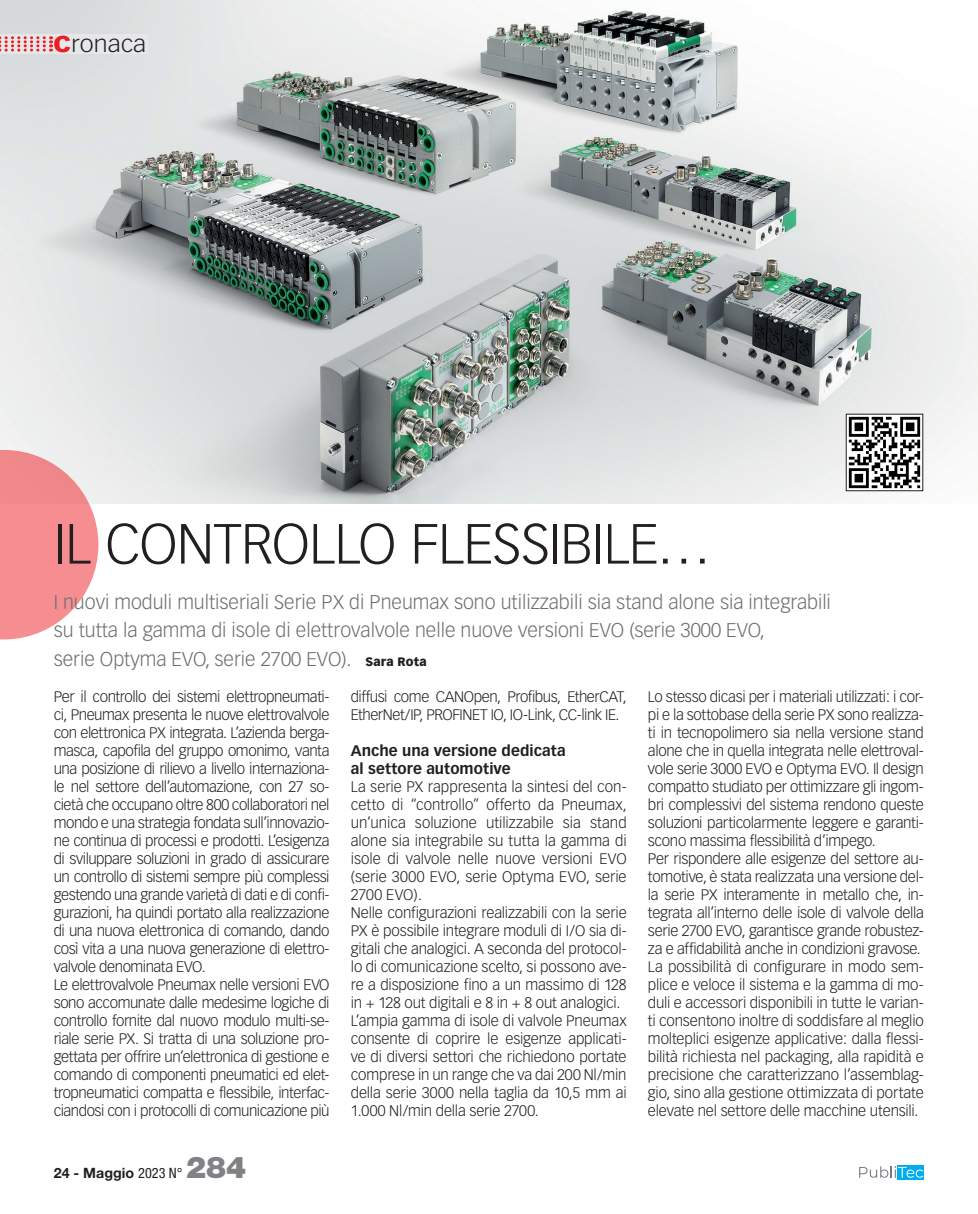
<style>
.page{position:relative;width:978px;height:1214px;background:#fff}
.page>*{position:absolute;margin:0;border:0;box-sizing:border-box;transform-origin:0 0}
.t1{font:300 55.5px "Vectora LH";letter-spacing:-.015em;color:#231f20}
.t2{font:300 22.5px "Vectora LH";color:#231f20;scale:1.11 1}
.t3{font:300 19.5px/28.5px "Vectora LH";color:#6c6d70}
.t4{font:300 15px/18px "Vectora LH";letter-spacing:-.02em;color:#231f20}
.t5{font:700 15px/18px "Vectora LH";letter-spacing:.005em;color:#231f20}
.t6{font:700 14.25px "Helvetica Neue";color:#231f20}
.s1{font-weight:900;color:#ee1d23}
.s2{font-weight:900;font-size:12px;color:#231f20}
.s3{font-weight:400;font-stretch:condensed}
.s4{font-weight:900;font-size:30px;color:#808285}
</style>
<div class="page">
<svg style="left:897px;top:1165px;width:27px;height:14px"></svg>
<svg style="left:859px;top:1166px;width:64px;height:11px"></svg>
<img style="left:0;top:0;width:978px;height:504px">
<svg style="left:0;top:450px;width:98px;height:189px;background:#f4a1a3"></svg>
<img style="left:848px;top:416px;width:73px;height:73px">
<div style="left:846px;top:414px;width:77px;height:77px;border:1px solid #231f20"></div>
<div style="left:0;top:35px;width:147px;height:19px;background:#e6e7e9"></div>
<svg style="left:51px;top:36px;width:1px;height:16px"></svg>
<svg style="left:0;top:36px;width:44px;height:16px"></svg>
<h2 class="t2" style="left:54px;top:31px;width:85px"><span class="s1">C</span>ronaca</h2>
<h1 class="t1" style="left:54px;top:512px;width:659px">IL CONTROLLO FLESSIBILE…</h1>
<h3 class="t3" style="left:54px;top:587px;width:779px">I nuovi moduli multiseriali Serie PX di Pneumax sono utilizzabili sia stand alone sia integrabili su tutta la gamma di isole di elettrovalvole nelle nuove versioni EVO (serie 3000 EVO,<br>serie Optyma EVO, serie 2700 EVO). <span class="s2">Sara Rota</span></h3>
<p class="t4" style="left:54px;top:688px;width:277px">Per il controllo dei sistemi elettropneumati&shy;ci, Pneumax presenta le nuove elettrovalvole con elettronica PX integrata. L’azienda berga&shy;masca, capofila del gruppo omonimo, vanta una posizione di rilievo a livello internaziona&shy;le nel settore dell’automazione, con 27 so&shy;cietà che occupano oltre 800 collaboratori nel mondo e una strategia fondata sull’innovazio&shy;ne continua di processi e prodotti. L’esigenza di sviluppare soluzioni in grado di assicurare un controllo di sistemi sempre più complessi gestendo una grande varietà di dati e di confi&shy;gurazioni, ha quindi portato alla realizzazione di una nuova elettronica di comando, dando così vita a una nuova generazione di elettro&shy;valvole denominata EVO.<br>Le elettrovalvole Pneumax nelle versioni EVO sono accomunate dalle medesime logiche di controllo fornite dal nuovo modulo multi-se&shy;riale serie PX. Si tratta di una soluzione pro&shy;gettata per offrire un’elettronica di gestione e comando di componenti pneumatici ed elet&shy;tropneumatici compatta e flessibile, interfac&shy;ciandosi con i protocolli di comunicazione più</p>
<p class="t4" style="left:351px;top:688px;width:277px">diffusi come CANOpen, Profibus, EtherCAT,<br>EtherNet/IP, PROFINET IO, IO-Link, CC-link IE.</p>
<p class="t5" style="left:351px;top:741px;width:216px">Anche una versione dedicata al settore automotive</p>
<p class="t4" style="left:351px;top:778px;width:277px">La serie PX rappresenta la sintesi del con&shy;cetto di “controllo” offerto da Pneumax, un’unica soluzione utilizzabile sia stand alone sia integrabile su tutta la gamma di isole di valvole nelle nuove versioni EVO (serie 3000 EVO, serie Optyma EVO, serie 2700 EVO).<br>Nelle configurazioni realizzabili con la serie PX è possibile integrare moduli di I/O sia di&shy;gitali che analogici. A seconda del protocol&shy;lo di comunicazione scelto, si possono ave&shy;re a disposizione fino a un massimo di 128 in + 128 out digitali e 8 in + 8 out analogici.<br>L’ampia gamma di isole di valvole Pneumax consente di coprire le esigenze applicati&shy;ve di diversi settori che richiedono portate comprese in un range che va dai 200 Nl/min della serie 3000 nella taglia da 10,5 mm ai 1.000 Nl/min della serie 2700.</p>
<p class="t6" style="left:54px;top:1163px;width:194px">24 - Maggio <span class="s3">2023 N°</span> <span class="s4">284</span></p>
<p class="t4" style="left:648px;top:688px;width:277px">Lo stesso dicasi per i materiali utilizzati: i cor&shy;pi e la sottobase della serie PX sono realizza&shy;ti in tecnopolimero sia nella versione stand alone che in quella integrata nelle elettroval&shy;vole serie 3000 EVO e Optyma EVO. Il design compatto studiato per ottimizzare gli ingom&shy;bri complessivi del sistema rendono queste soluzioni particolarmente leggere e garanti&shy;scono massima flessibilità d’impego.<br>Per rispondere alle esigenze del settore au&shy;tomotive, è stata realizzata una versione del&shy;la serie PX interamente in metallo che, in&shy;tegrata all’interno delle isole di valvole della serie 2700 EVO, garantisce grande robustez&shy;za e affidabilità anche in condizioni gravose.<br>La possibilità di configurare in modo sem&shy;plice e veloce il sistema e la gamma di mo&shy;duli e accessori disponibili in tutte le varian&shy;ti consentono inoltre di soddisfare al meglio molteplici esigenze applicative: dalla flessi&shy;bilità richiesta nel packaging, alla rapidità e precisione che caratterizzano l’assemblag&shy;gio, sino alla gestione ottimizzata di portate elevate nel settore delle macchine utensili.</p>
</div>
